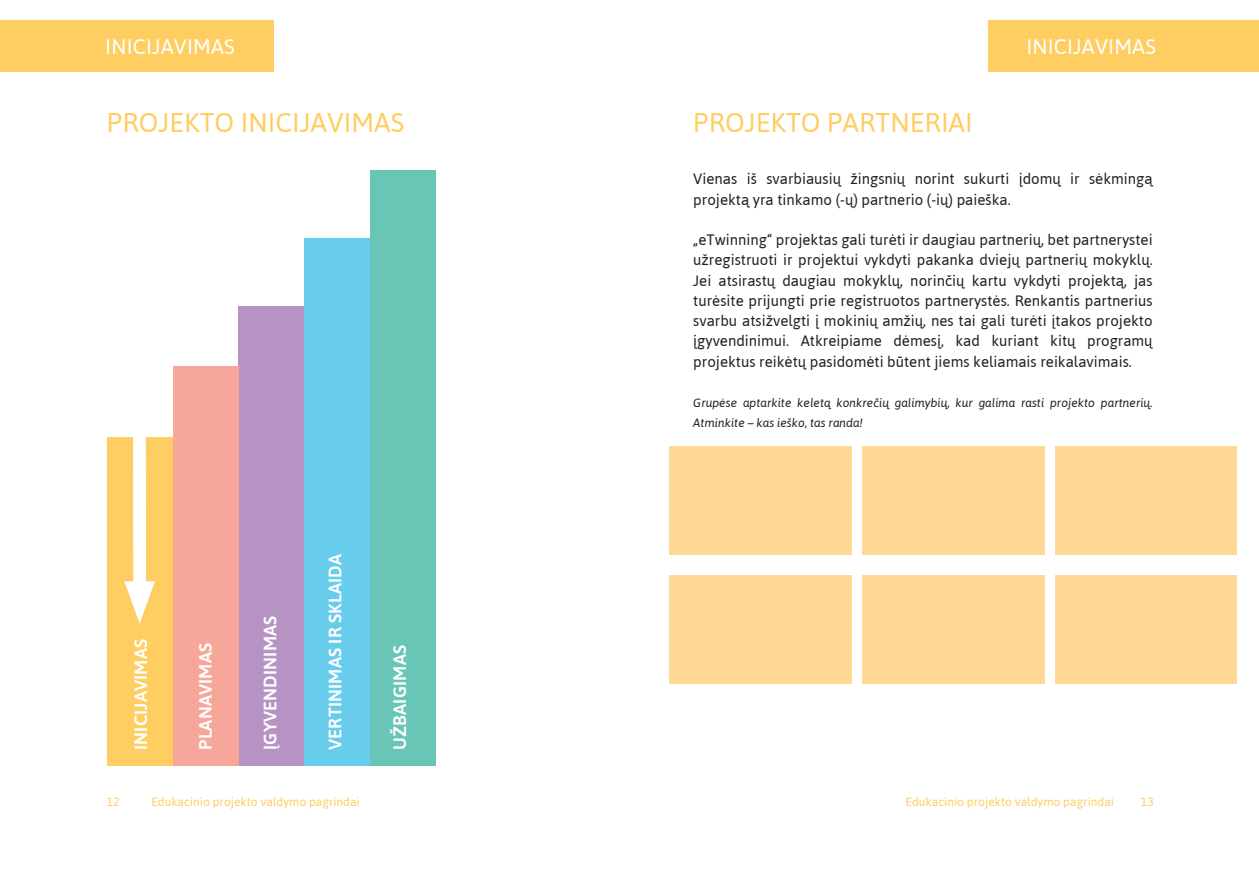
<style>
.page{position:relative;width:1259px;height:893px;background:#fff}
.page>*{position:absolute;margin:0;border:0;box-sizing:border-box;transform-origin:0 0}
.t1{font:27px "Asap";color:#fece62}
.t2{font:21px "Asap";letter-spacing:.01em;color:#fff}
.t3{font:500 18px "Asap";letter-spacing:.01em;color:#fff}
.t4{font:15px/20.2px "Asap";color:#231f20}
.t5{font:italic 12px/20.2px "Asap";color:#231f20}
.t6{font:12px "Asap";color:#fece62}
</style>
<div class="page">
<div style="left:988px;top:20px;width:271px;height:52px;background:#fece62"></div>
<div style="left:669px;top:446px;width:182px;height:109px;background:#fed894"></div>
<div style="left:862px;top:446px;width:182px;height:109px;background:#fed894"></div>
<div style="left:1055px;top:446px;width:182px;height:109px;background:#fed894"></div>
<div style="left:669px;top:575px;width:182px;height:109px;background:#fed894"></div>
<div style="left:862px;top:575px;width:182px;height:109px;background:#fed894"></div>
<div style="left:1055px;top:575px;width:182px;height:109px;background:#fed894"></div>
<div style="left:0;top:20px;width:273px;height:52px;background:#fece62"></div>
<div style="left:370px;top:170px;width:65px;height:596px;background:#69c6b6"></div>
<div style="left:304px;top:238px;width:66px;height:528px;background:#68cded"></div>
<div style="left:238px;top:306px;width:66px;height:460px;background:#b793c4"></div>
<div style="left:173px;top:366px;width:65px;height:400px;background:#f7a69a"></div>
<div style="left:107px;top:437px;width:66px;height:329px;background:#fece62"></div>
<div style="left:133px;top:206px;width:13px;height:393px;background:#fff"></div>
<svg style="left:124px;top:581px;width:31px;height:42px"></svg>
<h2 class="t2" style="left:105px;top:33px;width:129px">ini cijavi mas</h2>
<h1 class="t1" style="left:107px;top:104px;width:221px">PROJEKTO INI CIJAVIMAS</h1>
<p class="t3" style="left:129px;top:750px;width:112px;rotate:-90deg">Inicijavimas</p>
<p class="t3" style="left:193px;top:750px;width:107px;rotate:-90deg">PlANAVIMAS</p>
<p class="t3" style="left:258px;top:750px;width:136px;rotate:-90deg">Įgyvendinimas</p>
<p class="t3" style="left:323px;top:750px;width:197px;rotate:-90deg">Vertinimas ir sklaida</p>
<p class="t3" style="left:388px;top:750px;width:106px;rotate:-90deg">užbaigimas</p>
<h1 class="t1" style="left:693px;top:104px;width:165px">PROJEKTO PARTNERIAI</h1>
<h2 class="t2" style="left:1026px;top:33px;width:129px">ini cijavi mas</h2>
<p class="t4" style="left:693px;top:169px;width:461px">Vienas iš svarbiausių žingsnių norint sukurti įdomų ir sėkmingą projektą yra tinkamo (-ų) partnerio (-ių) paieška.</p>
<p class="t4" style="left:693px;top:229px;width:461px;text-align:justify">„eTwinning“ projektas gali turėti ir daugiau partnerių, bet partnerystei užregistruoti ir projektui vykdyti pakanka dviejų partnerių mokyklų.<br>Jei atsirastų daugiau mokyklų, norinčių kartu vykdyti projektą, jas turėsite prijungti prie registruotos partnerystės. Renkantis partnerius svarbu atsižvelgti į mokinių amžių, nes tai gali turėti įtakos projekto įgyvendinimui. Atkreipiame dėmesį, kad kuriant kitų programų projektus reikėtų pasidomėti būtent jiems keliamais reikalavimais.</p>
<p class="t5" style="left:693px;top:392px;width:461px">Grupėse aptarkite keletą konkrečių galimybių, kur galima rasti projekto partnerių.<br>Atminkite – kas ieško, tas randa!</p>
<p class="t6" style="left:107px;top:794px;width:14px">12</p>
<p class="t6" style="left:151px;top:794px;width:210px">Edukacinio projekto valdymo pagrindai</p>
<p class="t6" style="left:905px;top:794px;width:210px">Edukacinio projekto valdymo pagrindai</p>
<p class="t6" style="left:1141px;top:794px;width:14px">13</p>
</div>
